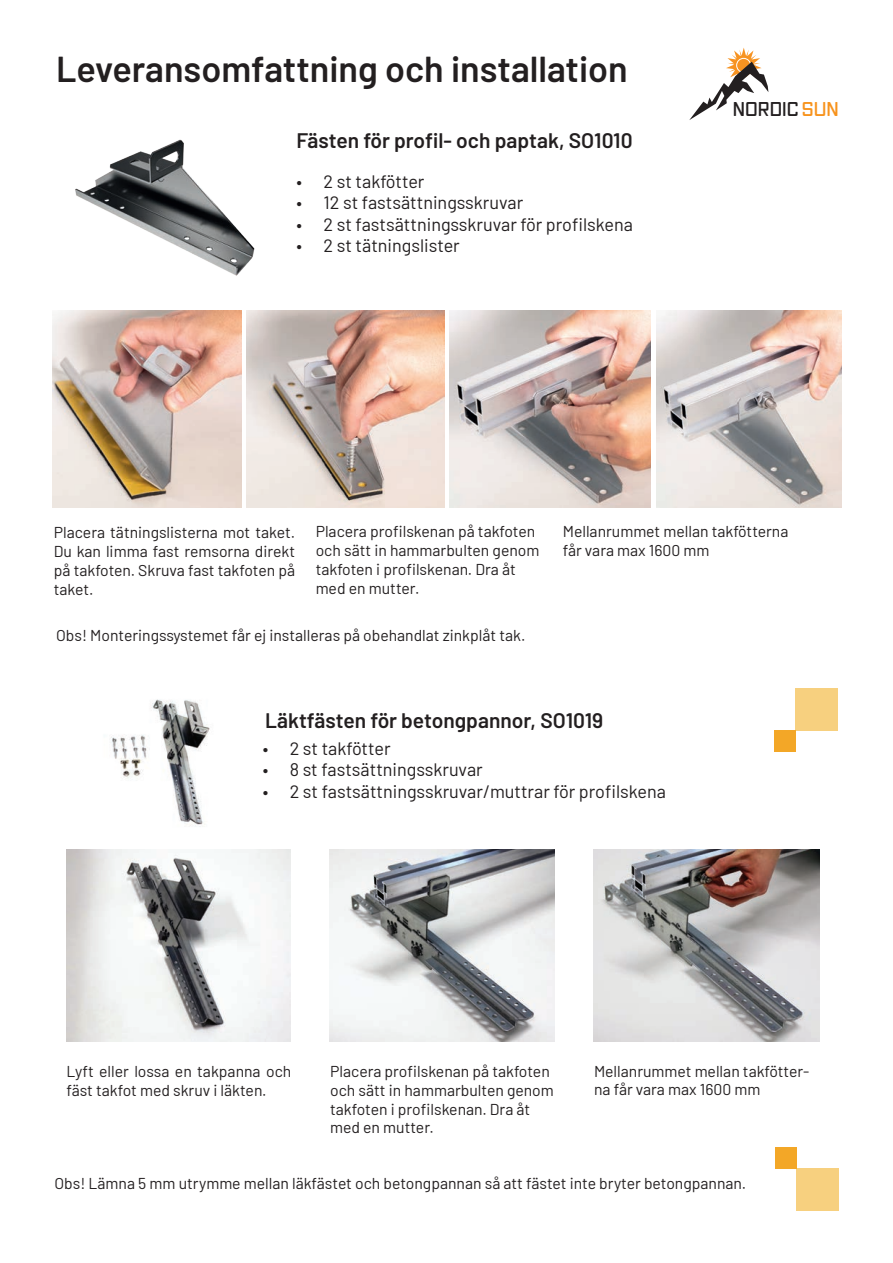
<style>
.page{position:relative;width:893px;height:1263px;background:#fff}
.page>*{position:absolute;margin:0;border:0;box-sizing:border-box;transform-origin:0 0}
.t1{font:600 36px "Barlow";color:#231f20}
.t2{font:600 21px "Barlow";color:#231f20}
.t3{font:600 19.35px "Vox Round";color:#231f20}
.t4{font:18px "Barlow";color:#231f20}
.t5{font:15.75px/18.9px "Barlow";color:#231f20}
.s1{color:#f7931d}
</style>
<div class="page">
<img style="left:656px;top:311px;width:185px;height:197px">
<img style="left:450px;top:311px;width:201px;height:197px">
<img style="left:247px;top:311px;width:197px;height:197px">
<img style="left:53px;top:311px;width:188px;height:196px">
<img style="left:75px;top:139px;width:180px;height:137px">
<div style="left:796px;top:1168px;width:43px;height:43px;background:#f7d07f"></div>
<div style="left:775px;top:1147px;width:21px;height:21px;background:#f3a727"></div>
<div style="left:795px;top:688px;width:43px;height:42px;background:#f7d07f"></div>
<div style="left:774px;top:731px;width:21px;height:21px;background:#f3a727"></div>
<svg style="left:689px;top:48px;width:79px;height:72px"></svg>
<img style="left:111px;top:699px;width:99px;height:128px">
<img style="left:66px;top:849px;width:224px;height:192px">
<img style="left:329px;top:849px;width:226px;height:192px">
<img style="left:594px;top:849px;width:225px;height:192px">
<h1 class="t1" style="left:56px;top:43px;width:573px">Leveransomfattning och installation</h1>
<h2 class="t2" style="left:297px;top:125px;width:338px">Fästen för profil- och paptak, SO1010</h2>
<p class="t4" style="left:297px;top:168px;width:129px">• 2 st takfötter</p>
<p class="t4" style="left:297px;top:190px;width:228px">• 12 st fastsättningsskruvar</p>
<p class="t4" style="left:297px;top:211px;width:338px">• 2 st fastsättningsskruvar för profilskena</p>
<p class="t4" style="left:297px;top:233px;width:165px">• 2 st tätningslister</p>
<p class="t3" style="left:733px;top:96px;width:107px">NORDIC <span class="s1">SUN</span></p>
<p class="t5" style="left:54px;top:522px;width:243px;text-align:justify">Placera tätningslisterna mot taket.<br>Du kan limma fast remsorna direkt på takfoten. Skruva fast takfoten på taket.</p>
<p class="t5" style="left:316px;top:521px;width:225px">Placera profilskenan på takfoten och sätt in hammarbulten genom takfoten i profilskenan. Dra åt med en mutter.</p>
<p class="t5" style="left:563px;top:521px;width:227px">Mellanrummet mellan takfötterna får vara max 1600 mm</p>
<p class="t5" style="left:56px;top:624px;width:471px">Obs! Monteringssystemet får ej installeras på obehandlat zinkplåt tak.</p>
<h2 class="t2" style="left:265px;top:705px;width:340px">Läktfästen för betongpannor, SO1019</h2>
<p class="t4" style="left:263px;top:735px;width:129px">• 2 st takfötter</p>
<p class="t4" style="left:263px;top:757px;width:222px">• 8 st fastsättningsskruvar</p>
<p class="t4" style="left:263px;top:778px;width:405px">• 2 st fastsättningsskruvar/muttrar för profilskena</p>
<p class="t5" style="left:66px;top:1060px;width:226px">Lyft eller lossa en takpanna och fäst takfot med skruv i läkten.</p>
<p class="t5" style="left:330px;top:1060px;width:225px">Placera profilskenan på takfoten och sätt in hammarbulten genom takfoten i profilskenan. Dra åt med en mutter.</p>
<p class="t5" style="left:594px;top:1060px;width:217px">Mellanrummet mellan takfötter&shy;na får vara max 1600 mm</p>
<p class="t5" style="left:54px;top:1173px;width:693px">Obs! Lämna 5 mm utrymme mellan läkfästet och betongpannan så att fästet inte bryter betongpannan.</p>
</div>
